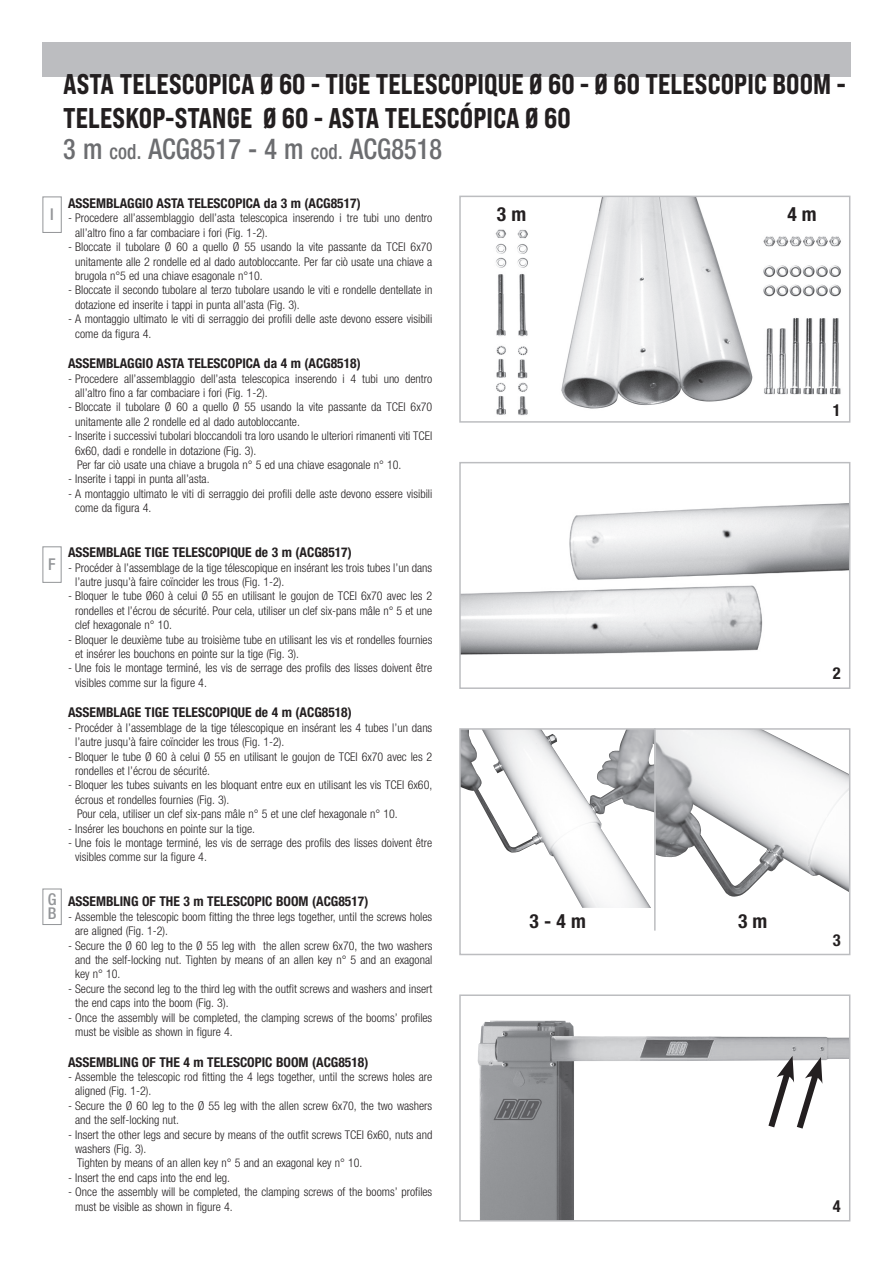
<style>
.page{position:relative;width:893px;height:1263px;background:#fff}
.page>*{position:absolute;margin:0;border:0;box-sizing:border-box;transform-origin:0 0}
.t1{font:28.5px/34.2px "Bebas Neue Pro Exp Eb";letter-spacing:.005em;color:#231f20;scale:.92 1}
.t2{font:500 condensed 28.5px "Helvetica Neue";letter-spacing:.005em;color:#6c6d70;scale:.92 1}
.t3{font:700 condensed 19.5px "Helvetica Neue";color:#231f20}
.t4{font:700 condensed 16.5px "Helvetica Neue";color:#231f20}
.t5{font:500 condensed 16.35px/14.2px "Helvetica Neue";color:#939598}
.t6{font:700 condensed 13.5px "Helvetica Neue";color:#231f20}
.t7{font:300 condensed 12px/14.4px "Helvetica Neue";color:#231f20}
.s1{font-size:21px}
</style>
<div class="page">
<div style="left:43px;top:43px;width:807px;height:34px;background:#bcbdc0"></div>
<div style="left:43px;top:197px;width:19px;height:36px;border:1px solid #939598"></div>
<div style="left:43px;top:546px;width:19px;height:37px;border:1px solid #939598"></div>
<div style="left:43px;top:889px;width:19px;height:36px;border:1px solid #939598"></div>
<svg style="left:459px;top:462px;width:392px;height:227px"></svg>
<svg style="left:459px;top:994px;width:392px;height:228px"></svg>
<svg style="left:764px;top:1056px;width:60px;height:79px"></svg>
<svg style="left:459px;top:195px;width:392px;height:228px"></svg>
<img style="left:492px;top:220px;width:39px;height:198px">
<img style="left:761px;top:221px;width:82px;height:195px">
<svg style="left:459px;top:728px;width:392px;height:228px"></svg>
<h1 class="t1" style="left:63px;top:66px;width:852px">ASTA TELESCOPICA Ø 60 - TIGE TELESCOPIQUE Ø 60 - Ø 60 TELESCOPIC BOOM -<br>TELESKOP-STANGE Ø 60 - ASTA TELESCÓPICA Ø 60</h1>
<h1 class="t2" style="left:63px;top:132px;width:413px">3 m <span class="s1">cod.</span> ACG8517 - 4 m <span class="s1">cod.</span> ACG8518</h1>
<p class="t6" style="left:68px;top:195px;width:294px">ASSEMBLAGGIO ASTA TELESCOPICA da 3 m (ACG8517)</p>
<p class="t7" style="left:75px;top:211px;width:359px;text-indent:-7px">- Procedere all’assemblaggio dell’asta telescopica inserendo i tre tubi uno dentro all’altro fino a far combaciare i fori (Fig. 1-2).</p>
<p class="t7" style="left:75px;top:240px;width:359px;text-align:justify;text-indent:-7px">- Bloccate il tubolare Ø 60 a quello Ø 55 usando la vite passante da TCEI 6x70 unitamente alle 2 rondelle ed al dado autobloccante. Per far ciò usate una chiave a brugola n°5 ed una chiave esagonale n°10.</p>
<p class="t7" style="left:75px;top:283px;width:359px;text-indent:-7px">- Bloccate il secondo tubolare al terzo tubolare usando le viti e rondelle dentellate in dotazione ed inserite i tappi in punta all’asta (Fig. 3).</p>
<p class="t7" style="left:75px;top:312px;width:359px;text-indent:-7px">- A montaggio ultimato le viti di serraggio dei profili delle aste devono essere visibili come da figura 4.</p>
<p class="t6" style="left:68px;top:355px;width:294px">ASSEMBLAGGIO ASTA TELESCOPICA da 4 m (ACG8518)</p>
<p class="t7" style="left:75px;top:371px;width:359px;text-indent:-7px">- Procedere all’assemblaggio dell’asta telescopica inserendo i 4 tubi uno dentro all’altro fino a far combaciare i fori (Fig. 1-2).</p>
<p class="t7" style="left:75px;top:400px;width:359px;text-indent:-7px">- Bloccate il tubolare Ø 60 a quello Ø 55 usando la vite passante da TCEI 6x70 unitamente alle 2 rondelle ed al dado autobloccante.</p>
<p class="t7" style="left:75px;top:429px;width:359px;text-indent:-7px">- Inserite i successivi tubolari bloccandoli tra loro usando le ulteriori rimanenti viti TCEI<br>6x60, dadi e rondelle in dotazione (Fig. 3).<br>Per far ciò usate una chiave a brugola n° 5 ed una chiave esagonale n° 10.</p>
<p class="t7" style="left:68px;top:472px;width:143px">- Inserite i tappi in punta all’asta.</p>
<p class="t7" style="left:75px;top:486px;width:359px;text-indent:-7px">- A montaggio ultimato le viti di serraggio dei profili delle aste devono essere visibili come da figura 4.</p>
<p class="t6" style="left:68px;top:544px;width:285px">ASSEMBLAGE TIGE TELESCOPIQUE de 3 m (ACG8517)</p>
<p class="t7" style="left:75px;top:560px;width:359px;text-indent:-7px">- Procéder à l’assemblage de la tige télescopique en insérant les trois tubes l’un dans l’autre jusqu’à faire coïncider les trous (Fig. 1-2).</p>
<p class="t7" style="left:75px;top:589px;width:359px;text-align:justify;text-indent:-7px">- Bloquer le tube Ø60 à celui Ø 55 en utilisant le goujon de TCEI 6x70 avec les 2 rondelles et l’écrou de sécurité. Pour cela, utiliser un clef six-pans mâle n° 5 et une clef hexagonale n° 10.</p>
<p class="t7" style="left:75px;top:632px;width:359px;text-indent:-7px">- Bloquer le deuxième tube au troisième tube en utilisant les vis et rondelles fournies et insérer les bouchons en pointe sur la tige (Fig. 3).</p>
<p class="t7" style="left:75px;top:661px;width:359px;text-indent:-7px">- Une fois le montage terminé, les vis de serrage des profils des lisses doivent être visibles comme sur la figure 4.</p>
<p class="t6" style="left:68px;top:704px;width:285px">ASSEMBLAGE TIGE TELESCOPIQUE de 4 m (ACG8518)</p>
<p class="t7" style="left:75px;top:720px;width:359px;text-indent:-7px">- Procéder à l’assemblage de la tige télescopique en insérant les 4 tubes l’un dans l’autre jusqu’à faire coïncider les trous (Fig. 1-2).</p>
<p class="t7" style="left:75px;top:749px;width:359px;text-indent:-7px">- Bloquer le tube Ø 60 à celui Ø 55 en utilisant le goujon de TCEI 6x70 avec les 2 rondelles et l’écrou de sécurité.</p>
<p class="t7" style="left:75px;top:778px;width:359px;text-indent:-7px">- Bloquer les tubes suivants en les bloquant entre eux en utilisant les vis TCEI 6x60, écrous et rondelles fournies (Fig. 3).<br>Pour cela, utiliser un clef six-pans mâle n° 5 et une clef hexagonale n° 10.</p>
<p class="t7" style="left:68px;top:821px;width:189px">- Insérer les bouchons en pointe sur la tige.</p>
<p class="t7" style="left:75px;top:835px;width:359px;text-indent:-7px">- Une fois le montage terminé, les vis de serrage des profils des lisses doivent être visibles comme sur la figure 4.</p>
<p class="t6" style="left:68px;top:893px;width:302px">ASSEMBLING OF THE 3 m TELESCOPIC BOOM (ACG8517)</p>
<p class="t7" style="left:75px;top:909px;width:359px;text-indent:-7px">- Assemble the telescopic boom fitting the three legs together, until the screws holes are aligned (Fig. 1-2).</p>
<p class="t7" style="left:75px;top:938px;width:359px;text-align:justify;text-indent:-7px">- Secure the Ø 60 leg to the Ø 55 leg with the allen screw 6x70, the two washers and the self-locking nut. Tighten by means of an allen key n° 5 and an exagonal key n° 10.</p>
<p class="t7" style="left:75px;top:981px;width:359px;text-indent:-7px">- Secure the second leg to the third leg with the outfit screws and washers and insert the end caps into the boom (Fig. 3).</p>
<p class="t7" style="left:75px;top:1010px;width:359px;text-indent:-7px">- Once the assembly will be completed, the clamping screws of the booms’ profiles must be visible as shown in figure 4.</p>
<p class="t6" style="left:68px;top:1054px;width:302px">ASSEMBLING OF THE 4 m TELESCOPIC BOOM (ACG8518)</p>
<p class="t7" style="left:75px;top:1069px;width:359px;text-indent:-7px">- Assemble the telescopic rod fitting the 4 legs together, until the screws holes are aligned (Fig. 1-2).</p>
<p class="t7" style="left:75px;top:1098px;width:359px;text-indent:-7px">- Secure the Ø 60 leg to the Ø 55 leg with the allen screw 6x70, the two washers and the self-locking nut.</p>
<p class="t7" style="left:75px;top:1127px;width:359px;text-indent:-7px">- Insert the other legs and secure by means of the outfit screws TCEI 6x60, nuts and washers (Fig. 3).<br>Tighten by means of an allen key n° 5 and an exagonal key n° 10.</p>
<p class="t7" style="left:68px;top:1170px;width:164px">- Insert the end caps into the end leg.</p>
<p class="t7" style="left:75px;top:1185px;width:359px;text-indent:-7px">- Once the assembly will be completed, the clamping screws of the booms’ profiles must be visible as shown in figure 4.</p>
<h2 class="t3" style="left:497px;top:202px;width:31px">3 m</h2>
<h2 class="t3" style="left:787px;top:202px;width:31px">4 m</h2>
<h3 class="t5" style="left:50px;top:207px;width:5px">I</h3>
<h3 class="t4" style="left:833px;top:400px;width:9px">1</h3>
<h3 class="t5" style="left:48px;top:557px;width:9px">F</h3>
<h3 class="t4" style="left:833px;top:663px;width:9px">2</h3>
<h3 class="t5" style="left:48px;top:892px;width:10px">G<br>B</h3>
<h2 class="t3" style="left:530px;top:909px;width:58px">3 - 4 m</h2>
<h2 class="t3" style="left:738px;top:909px;width:31px">3 m</h2>
<h3 class="t4" style="left:833px;top:930px;width:9px">3</h3>
<h3 class="t4" style="left:833px;top:1196px;width:9px">4</h3>
</div>
